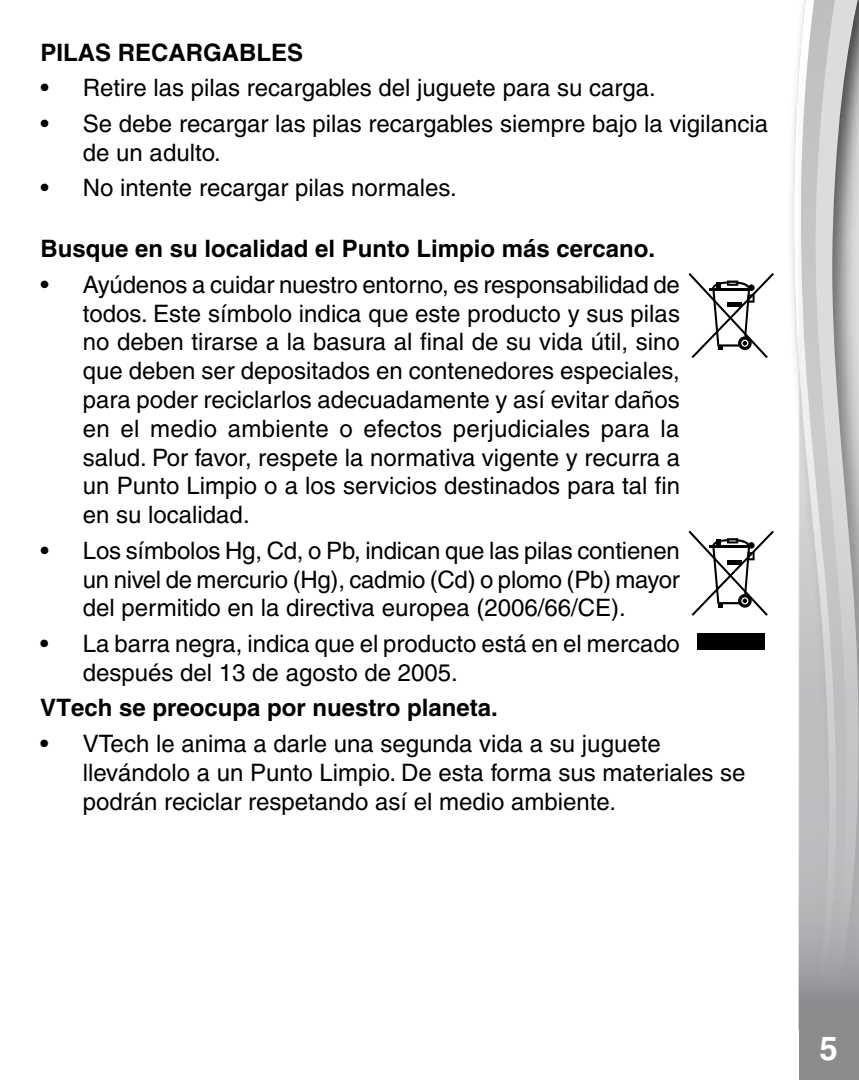
<style>
.page{position:relative;width:859px;height:1080px;background:#fff}
.page>*{position:absolute;margin:0;border:0;box-sizing:border-box;transform-origin:0 0}
.t1{font:700 33px "Helvetica";color:#fff}
.t2{font:500 24px/28.8px "Helvetica";color:#000}
.t3{font:700 24px "Helvetica";color:#000}
</style>
<div class="page">
<svg style="left:793px;top:55px;width:6px;height:974px"></svg>
<svg style="left:799px;top:0;width:60px;height:1080px;background:#bdbec0"></svg>
<div style="left:697px;top:633px;width:68px;height:17px;background:#000"></div>
<svg style="left:688px;top:531px;width:86px;height:85px"></svg>
<svg style="left:688px;top:273px;width:86px;height:85px"></svg>
<p class="t3" style="left:40px;top:38px;width:264px">PILAS RECARGABLES</p>
<p class="t2" style="left:40px;top:73px;width:617px">• Retire las pilas recargables del juguete para su carga.</p>
<p class="t2" style="left:83px;top:109px;width:687px;text-indent:-43px">• Se debe recargar las pilas recargables siempre bajo la vigilancia de un adulto.</p>
<p class="t2" style="left:40px;top:173px;width:418px">• No intente recargar pilas normales.</p>
<p class="t3" style="left:40px;top:234px;width:616px">Busque en su localidad el Punto Limpio más cercano.</p>
<p class="t2" style="left:83px;top:270px;width:599px;text-align:justify;text-indent:-43px">• Ayúdenos a cuidar nuestro entorno, es responsabilidad de todos. Este símbolo indica que este producto y sus pilas no deben tirarse a la basura al final de su vida útil, sino que deben ser depositados en contenedores especiales, para poder reciclarlos adecuadamente y así evitar daños en el medio ambiente o efectos perjudiciales para la salud. Por favor, respete la normativa vigente y recurra a un Punto Limpio o a los servicios destinados para tal fin en su localidad.</p>
<p class="t2" style="left:83px;top:536px;width:599px;text-align:justify;text-indent:-42px">• Los símbolos Hg, Cd, o Pb, indican que las pilas contienen un nivel de mercurio (Hg), cadmio (Cd) o plomo (Pb) mayor del permitido en la directiva europea (2006/66/CE).</p>
<p class="t2" style="left:83px;top:629px;width:599px;text-indent:-43px">• La barra negra, indica que el producto está en el mercado después del 13 de agosto de 2005.</p>
<p class="t3" style="left:40px;top:693px;width:459px">VTech se preocupa por nuestro planeta.</p>
<p class="t2" style="left:83px;top:729px;width:664px;text-indent:-43px">• VTech le anima a darle una segunda vida a su juguete llevándolo a un Punto Limpio. De esta forma sus materiales se podrán reciclar respetando así el medio ambiente.</p>
<h1 class="t1" style="left:820px;top:1025px;width:25px">5 <sup>5</sup>5</h1>
</div>
